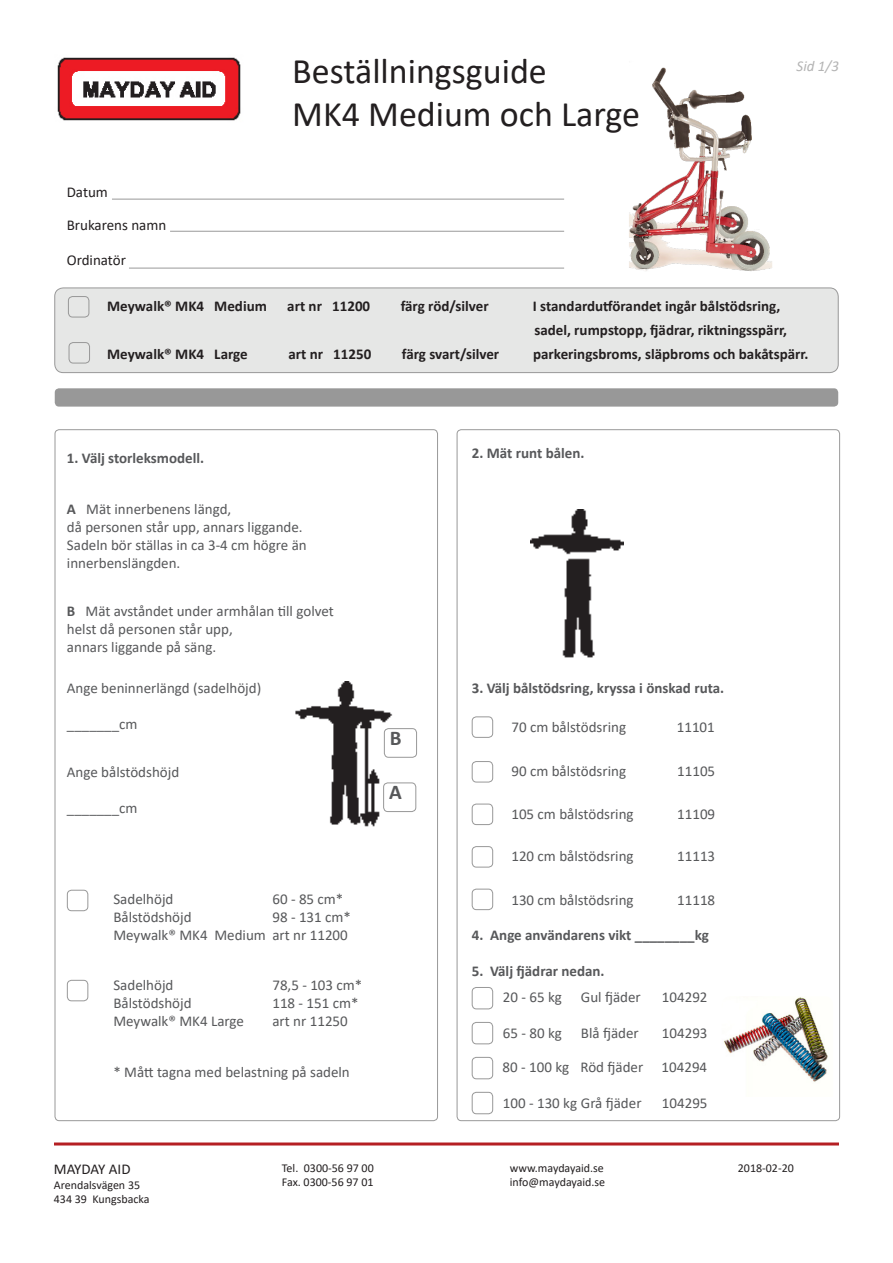
<style>
.page{position:relative;width:893px;height:1263px;background:#fff}
.page>*{position:absolute;margin:0;border:0;box-sizing:border-box;transform-origin:0 0}
.t1{font:36px/43.2px "Calibri";color:#231f20}
.t2{font:700 21px "Calibri";color:#57585a}
.t3{font:15px/18px "Calibri";color:#57585a}
.t4{font:700 15px "Calibri";color:#231f20}
.t5{font:700 15px "Calibri";color:#57585a}
.t6{font:15px "Calibri";color:#231f20}
.t7{font:italic 15px "Calibri";color:#b4b4b4}
.t8{font:12px/14.4px "Calibri";color:#231f20}
.s1{font-weight:700}
</style>
<div class="page">
<img style="left:57px;top:57px;width:184px;height:64px">
<div style="left:55px;top:288px;width:783px;height:85px;background:#e6e7e6;border-radius:9px"></div>
<div style="left:55px;top:288px;width:783px;height:85px;border:1px solid #989898;border-radius:9px"></div>
<hr style="left:112px;top:199px;width:452px;height:1px;background:#999">
<hr style="left:170px;top:231px;width:394px;height:1px;background:#999">
<hr style="left:129px;top:268px;width:435px;height:1px;background:#999">
<hr style="left:54px;top:1142px;width:785px;height:3px;background:#b51f23">
<div style="left:55px;top:388px;width:783px;height:19px;background:#989898;border-radius:4px"></div>
<img style="left:530px;top:509px;width:93px;height:149px">
<img style="left:295px;top:682px;width:122px;height:145px">
<div style="left:68px;top:296px;width:21px;height:21px;border:1px solid #989898;border-radius:4px"></div>
<div style="left:69px;top:342px;width:21px;height:21px;border:1px solid #989898;border-radius:4px"></div>
<div style="left:383px;top:782px;width:33px;height:30px;border:1px solid #989898;border-radius:4px"></div>
<div style="left:384px;top:728px;width:33px;height:30px;border:1px solid #989898;border-radius:4px"></div>
<div style="left:472px;top:716px;width:21px;height:22px;border:1px solid #989898;border-radius:4px"></div>
<div style="left:472px;top:761px;width:21px;height:21px;border:1px solid #989898;border-radius:4px"></div>
<div style="left:472px;top:804px;width:21px;height:21px;border:1px solid #989898;border-radius:4px"></div>
<div style="left:472px;top:846px;width:21px;height:21px;border:1px solid #989898;border-radius:4px"></div>
<div style="left:472px;top:889px;width:21px;height:21px;border:1px solid #989898;border-radius:4px"></div>
<img style="left:629px;top:67px;width:143px;height:204px">
<div style="left:472px;top:987px;width:21px;height:22px;border:1px solid #989898;border-radius:4px"></div>
<img style="left:723px;top:997px;width:105px;height:85px">
<div style="left:472px;top:1057px;width:21px;height:22px;border:1px solid #989898;border-radius:4px"></div>
<div style="left:472px;top:1092px;width:21px;height:22px;border:1px solid #989898;border-radius:4px"></div>
<div style="left:472px;top:1022px;width:21px;height:22px;border:1px solid #989898;border-radius:4px"></div>
<div style="left:67px;top:890px;width:21px;height:21px;border:1px solid #989898;border-radius:4px"></div>
<div style="left:67px;top:980px;width:21px;height:21px;border:1px solid #989898;border-radius:4px"></div>
<p class="t6" style="left:67px;top:182px;width:43px">Datum</p>
<p class="t6" style="left:67px;top:215px;width:101px">Brukarens namn</p>
<p class="t6" style="left:67px;top:249px;width:61px">Ordinatör</p>
<h1 class="t1" style="left:292px;top:48px;width:349px">Beställningsguide<br>MK4 Medium och Large</h1>
<p class="t7" style="left:797px;top:56px;width:44px">Sid 1/3</p>
<p class="t4" style="left:107px;top:295px;width:161px">Meywalk® MK4 Medium</p>
<p class="t4" style="left:287px;top:295px;width:84px">art nr 11200</p>
<p class="t4" style="left:401px;top:295px;width:90px">färg röd/silver</p>
<p class="t4" style="left:533px;top:295px;width:249px">I standardutförandet ingår bålstödsring,</p>
<p class="t4" style="left:534px;top:319px;width:254px">sadel, rumpstopp, fjädrar, riktningsspärr,</p>
<p class="t4" style="left:107px;top:343px;width:142px">Meywalk® MK4 Large</p>
<p class="t4" style="left:288px;top:343px;width:84px">art nr 11250</p>
<p class="t4" style="left:402px;top:343px;width:99px">färg svart/silver</p>
<p class="t4" style="left:533px;top:343px;width:277px">parkeringsbroms, släpbroms och bakåtspärr.</p>
<p class="t5" style="left:67px;top:447px;width:139px">1. Välj storleksmodell.</p>
<p class="t3" style="left:67px;top:500px;width:166px"><span class="s1">A</span> Mät innerbenens längd,</p>
<p class="t3" style="left:67px;top:518px;width:237px">då personen står upp, annars liggande.</p>
<p class="t3" style="left:67px;top:536px;width:241px">Sadeln bör ställas in ca 3-4 cm högre än</p>
<p class="t3" style="left:67px;top:554px;width:115px">innerbenslängden.</p>
<p class="t3" style="left:67px;top:602px;width:268px"><span class="s1">B</span> Mät avståndet under armhålan till golvet helst då personen står upp,</p>
<p class="t3" style="left:67px;top:638px;width:151px">annars liggande på säng.</p>
<p class="t3" style="left:67px;top:679px;width:196px">Ange beninnerlängd (sadelhöjd)</p>
<p class="t3" style="left:67px;top:715px;width:72px">_______cm</p>
<p class="t3" style="left:67px;top:763px;width:114px">Ange bålstödshöjd</p>
<p class="t3" style="left:67px;top:799px;width:72px">_______cm</p>
<p class="t2" style="left:390px;top:723px;width:13px">B</p>
<p class="t2" style="left:389px;top:777px;width:14px">A</p>
<p class="t3" style="left:113px;top:889px;width:62px">Sadelhöjd</p>
<p class="t3" style="left:272px;top:889px;width:72px">60 - 85 cm*</p>
<p class="t3" style="left:113px;top:907px;width:80px">Bålstödshöjd</p>
<p class="t3" style="left:272px;top:907px;width:80px">98 - 131 cm*</p>
<p class="t3" style="left:113px;top:925px;width:236px">Meywalk® MK4 Medium art nr 11200</p>
<p class="t3" style="left:113px;top:975px;width:62px">Sadelhöjd</p>
<p class="t3" style="left:272px;top:975px;width:91px">78,5 - 103 cm*</p>
<p class="t3" style="left:113px;top:993px;width:80px">Bålstödshöjd</p>
<p class="t3" style="left:272px;top:993px;width:88px">118 - 151 cm*</p>
<p class="t3" style="left:113px;top:1011px;width:132px">Meywalk® MK4 Large</p>
<p class="t3" style="left:272px;top:1011px;width:77px">art nr 11250</p>
<p class="t3" style="left:113px;top:1062px;width:238px">* Mått tagna med belastning på sadeln</p>
<p class="t5" style="left:472px;top:442px;width:114px">2. Mät runt bålen.</p>
<p class="t5" style="left:472px;top:677px;width:254px">3. Välj bålstödsring, kryssa i önskad ruta.</p>
<p class="t3" style="left:511px;top:718px;width:116px">70 cm bålstödsring</p>
<p class="t3" style="left:677px;top:718px;width:40px">11101</p>
<p class="t3" style="left:511px;top:762px;width:116px">90 cm bålstödsring</p>
<p class="t3" style="left:677px;top:762px;width:40px">11105</p>
<p class="t3" style="left:511px;top:804px;width:124px">105 cm bålstödsring</p>
<p class="t3" style="left:677px;top:804px;width:40px">11109</p>
<p class="t3" style="left:511px;top:846px;width:124px">120 cm bålstödsring</p>
<p class="t3" style="left:677px;top:846px;width:40px">11113</p>
<p class="t3" style="left:511px;top:890px;width:124px">130 cm bålstödsring</p>
<p class="t3" style="left:677px;top:890px;width:40px">11118</p>
<p class="t5" style="left:472px;top:924px;width:239px">4. Ange användarens vikt ________kg</p>
<p class="t5" style="left:472px;top:960px;width:134px">5. Välj fjädrar nedan.</p>
<p class="t3" style="left:503px;top:988px;width:61px">20 - 65 kg</p>
<p class="t3" style="left:581px;top:988px;width:61px">Gul fjäder</p>
<p class="t3" style="left:662px;top:988px;width:47px">104292</p>
<p class="t3" style="left:503px;top:1023px;width:61px">65 - 80 kg</p>
<p class="t3" style="left:581px;top:1023px;width:59px">Blå fjäder</p>
<p class="t3" style="left:662px;top:1023px;width:47px">104293</p>
<p class="t3" style="left:503px;top:1057px;width:206px">80 - 100 kg Röd fjäder 104294</p>
<p class="t3" style="left:503px;top:1094px;width:140px">100 - 130 kg Grå fjäder</p>
<p class="t3" style="left:662px;top:1094px;width:47px">104295</p>
<p class="t6" style="left:54px;top:1159px;width:78px">MAYDAY AID</p>
<p class="t8" style="left:54px;top:1177px;width:97px">Arendalsvägen 35<br>434 39 Kungsbacka</p>
<p class="t8" style="left:282px;top:1160px;width:93px">Tel. 0300-56 97 00<br>Fax. 0300-56 97 01</p>
<p class="t8" style="left:510px;top:1160px;width:97px">www.maydayaid.se info@maydayaid.se</p>
<p class="t8" style="left:738px;top:1160px;width:58px">2018-02-20</p>
</div>
